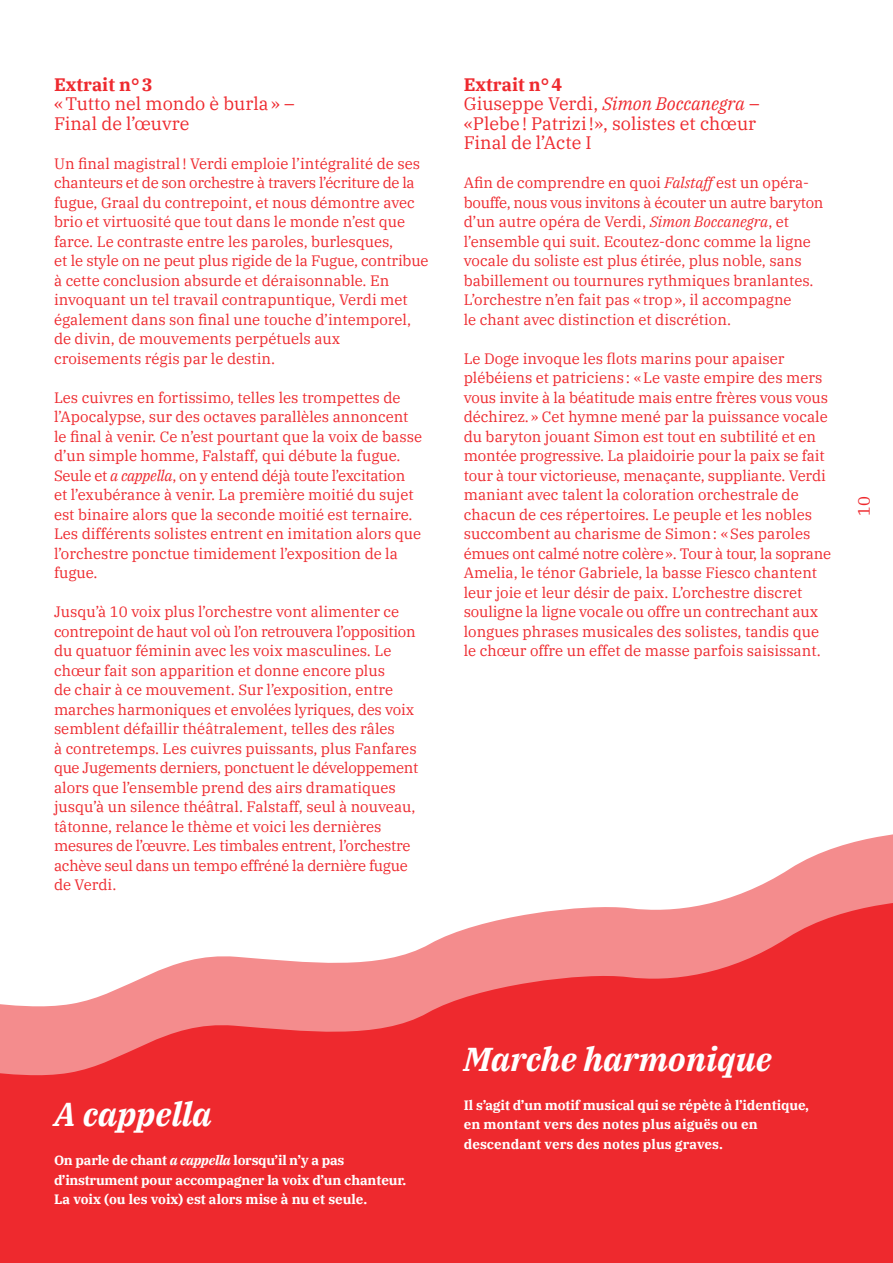
<style>
.page{position:relative;width:893px;height:1263px;background:#fff}
.page>*{position:absolute;margin:0;border:0;box-sizing:border-box;transform-origin:0 0}
.Biographie___texte_c{font:italic 700 33px "IBM Plex Serif";color:#fff}
.texte_moyen___8_6_pt{font:18px/19.5px "IBM Plex Serif";color:#ee292e}
.texte_moyen___8_6_pt-2{font:700 18px "IBM Plex Serif";color:#ee292e}
.t1{font:16.5px "IBM Plex Serif";color:#ee292e}
.texte_moyen___8_6_pt-3{font:15px/19.5px "IBM Plex Serif";color:#ee292e}
.Biographie___texte_c-2{font:700 13.5px/19.5px "IBM Plex Serif";letter-spacing:-.01em;color:#fff}
.s1{font-style:italic}
</style>
<div class="page">
<svg style="left:722px;top:834px;width:171px;height:66px;fill:#f48c8d"></svg>
<svg style="left:0;top:900px;width:893px;height:363px;background:#f05154"></svg>
<p class="texte_moyen___8_6_pt-2" style="left:54px;top:70px;width:100px">Extrait n°3</p>
<p class="texte_moyen___8_6_pt" style="left:54px;top:93px;width:242px">«Tutto nel mondo è burla» –<br>Final de l’œuvre</p>
<p class="texte_moyen___8_6_pt-3" style="left:54px;top:153px;width:376px">Un final magistral! Verdi emploie l’intégralité de ses chanteurs et de son orchestre à travers l’écriture de la fugue, Graal du contrepoint, et nous démontre avec brio et virtuosité que tout dans le monde n’est que farce. Le contraste entre les paroles, burlesques,<br>et le style on ne peut plus rigide de la Fugue, contribue à cette conclusion absurde et déraisonnable. En invoquant un tel travail contrapuntique, Verdi met également dans son final une touche d’intemporel, de divin, de mouvements perpétuels aux croisements régis par le destin.</p>
<p class="texte_moyen___8_6_pt-3" style="left:54px;top:387px;width:370px">Les cuivres en fortissimo, telles les trompettes de l’Apocalypse, sur des octaves parallèles annoncent le final à venir. Ce n’est pourtant que la voix de basse d’un simple homme, Falstaff, qui débute la fugue.<br>Seule et <span class="s1">a cappella</span>, on y entend déjà toute l’excitation et l’exubérance à venir. La première moitié du sujet est binaire alors que la seconde moitié est ternaire.<br>Les différents solistes entrent en imitation alors que l’orchestre ponctue timidement l’exposition de la fugue.</p>
<p class="texte_moyen___8_6_pt-3" style="left:54px;top:601px;width:363px">Jusqu’à 10 voix plus l’orchestre vont alimenter ce contrepoint de haut vol où l’on retrouvera l’opposition du quatuor féminin avec les voix masculines. Le chœur fait son apparition et donne encore plus</p>
<p class="texte_moyen___8_6_pt-3" style="left:54px;top:679px;width:366px">de chair à ce mouvement. Sur l’exposition, entre marches harmoniques et envolées lyriques, des voix semblent défaillir théâtralement, telles des râles<br>à contretemps. Les cuivres puissants, plus Fanfares que Jugements derniers, ponctuent le développement alors que l’ensemble prend des airs dramatiques jusqu’à un silence théâtral. Falstaff, seul à nouveau, tâtonne, relance le thème et voici les dernières mesures de l’œuvre. Les timbales entrent, l’orchestre achève seul dans un tempo effréné la dernière fugue de Verdi.</p>
<p class="texte_moyen___8_6_pt-2" style="left:464px;top:70px;width:100px">Extrait n°4</p>
<p class="texte_moyen___8_6_pt" style="left:464px;top:93px;width:297px">Giuseppe Verdi, <span class="s1">Simon Boccanegra</span> – «Plebe! Patrizi!», solistes et chœur<br>Final de l’Acte I</p>
<p class="texte_moyen___8_6_pt-3" style="left:464px;top:172px;width:361px">Afin de comprendre en quoi <span class="s1">Falstaff</span> est un opéra&shy;bouffe, nous vous invitons à écouter un autre baryton d’un autre opéra de Verdi, <span class="s1">Simon Boccanegra</span>, et l’ensemble qui suit. Ecoutez-donc comme la ligne vocale du soliste est plus étirée, plus noble, sans babillement ou tournures rythmiques branlantes.<br>L’orchestre n’en fait pas «trop», il accompagne<br>le chant avec distinction et discrétion.</p>
<p class="texte_moyen___8_6_pt-3" style="left:464px;top:348px;width:369px">Le Doge invoque les flots marins pour apaiser plébéiens et patriciens : «Le vaste empire des mers vous invite à la béatitude mais entre frères vous vous déchirez.» Cet hymne mené par la puissance vocale du baryton jouant Simon est tout en subtilité et en montée progressive. La plaidoirie pour la paix se fait tour à tour victorieuse, menaçante, suppliante. Verdi maniant avec talent la coloration orchestrale de chacun de ces répertoires. Le peuple et les nobles succombent au charisme de Simon: «Ses paroles émues ont calmé notre colère». Tour à tour, la soprane Amelia, le ténor Gabriele, la basse Fiesco chantent leur joie et leur désir de paix. L’orchestre discret souligne la ligne vocale ou offre un contrechant aux longues phrases musicales des solistes, tandis que le chœur offre un effet de masse parfois saisissant.</p>
<p class="t1" style="left:851px;top:515px;width:21px;rotate:-90deg">10</p>
<p class="Biographie___texte_c" style="left:54px;top:1088px;width:159px">A cappella</p>
<p class="Biographie___texte_c-2" style="left:54px;top:1149px;width:354px">On parle de chant <span class="s1">a cappella</span> lorsqu’il n’y a pas d’instrument pour accompagner la voix d’un chanteur.<br>La voix (ou les voix) est alors mise à nu et seule.</p>
<p class="Biographie___texte_c" style="left:464px;top:1033px;width:309px">Marche harmonique</p>
<p class="Biographie___texte_c-2" style="left:464px;top:1094px;width:347px">Il s’agit d’un motif musical qui se répète à l’identique, en montant vers des notes plus aiguës ou en descendant vers des notes plus graves.</p>
</div>
